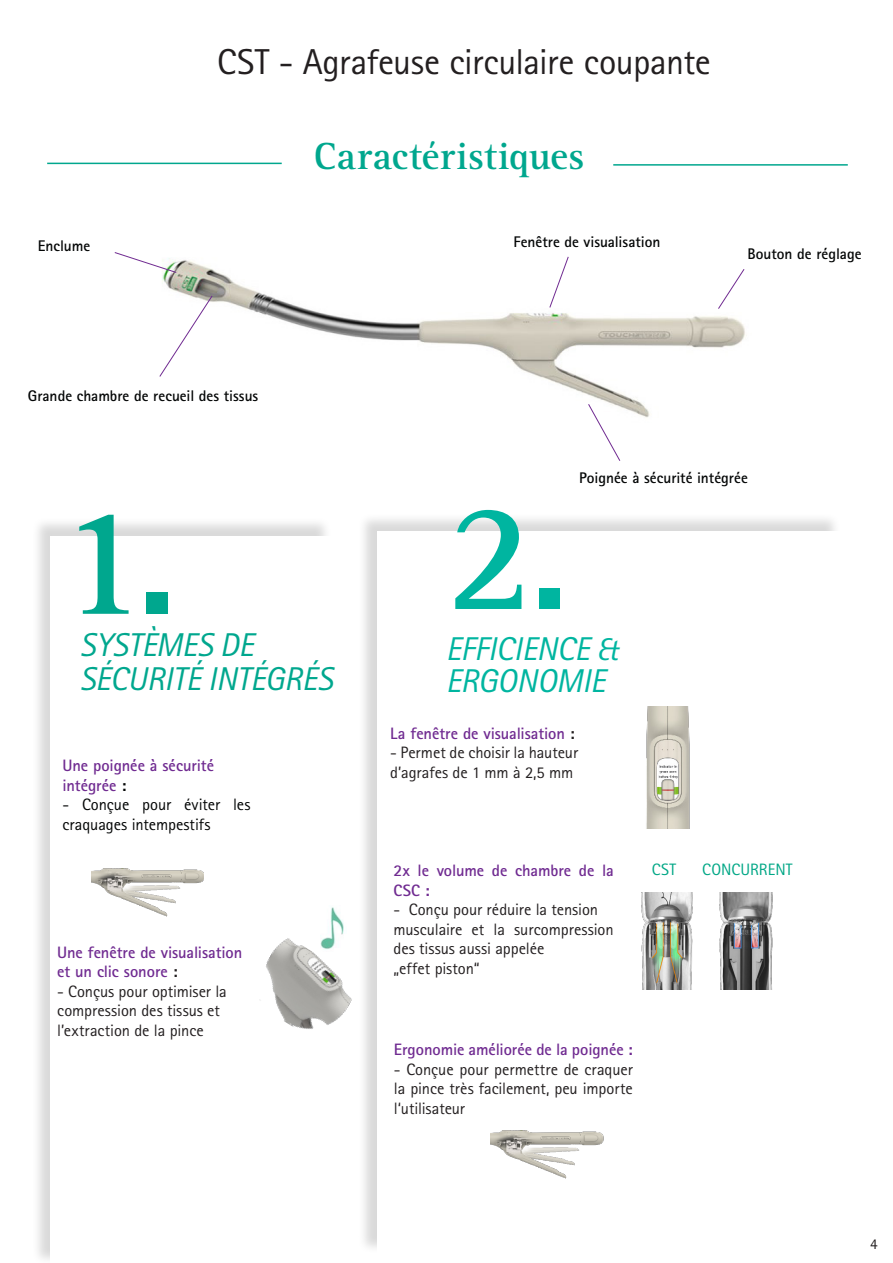
<style>
.page{position:relative;width:893px;height:1263px;background:#fff}
.page>*{position:absolute;margin:0;border:0;box-sizing:border-box;transform-origin:0 0}
.Bodytext__Box{font:700 159px "Rotis Serif Pro";color:#00a78e}
.Bodytext__Box-2{font:700 159px "Rotis Serif Pro";color:#00b5a0}
.Bodytext__Box-3{font:700 39px "Rotis Serif Pro";letter-spacing:.005em;color:#00a78e}
.Bodytext__Box-4{font:36px "Rotis Sans Serif Pro";letter-spacing:-.015em;color:#231f20}
.Bodytext__Box-5{font:italic 33px "Rotis Sans Serif Pro";letter-spacing:-.005em;color:#00a78e}
.Bodytext__Box-6{font:italic 33px/31.5px "Rotis Sans Serif Pro";letter-spacing:-.01em;color:#00b5a0}
.Bodytext__Box-7{font:16.5px/19.5px "Rotis Sans Serif Pro";letter-spacing:-.005em;color:#231f20}
.Bodytext__Box-8{font:700 16.5px/19.5px "Rotis Sans Serif Pro";letter-spacing:-.005em;color:#702b91}
.Bodytext__Box-9{font:16.5px/19.5px "Rotis Sans Serif Pro";letter-spacing:-.005em;color:#030505}
.Bodytext__Box-10{font:16.5px "Rotis Sans Serif Pro";color:#00a786}
.Bodytext__Box-11{font:700 15.45px "Rotis Sans Serif Pro";color:#030505}
.Bodytext__Box-12{font:15px "Rotis Sans Serif Pro";color:#231f20}
.s1{font-family:"Rotis Sans Serif Pro";font-weight:800}
.s2{color:#030505}
.s3{color:#231f20}
.s4{font-family:"Rotis Sans Serif Pro";font-weight:800;font-size:150px}
</style>
<div class="page">
<hr style="left:47px;top:163px;width:235px;height:1px;background:#00a78e">
<hr style="left:613px;top:164px;width:235px;height:2px;background:#00a78e">
<div style="left:31px;top:517px;width:301px;height:746px;background:#000;opacity:.15"></div>
<div style="left:51px;top:537px;width:282px;height:726px;background:#fff"></div>
<div style="left:358px;top:512px;width:483px;height:742px;background:#000;opacity:.15"></div>
<div style="left:377px;top:532px;width:465px;height:723px;background:#fff"></div>
<img style="left:91px;top:868px;width:113px;height:48px">
<img style="left:260px;top:930px;width:108px;height:119px">
<img style="left:646px;top:706px;width:44px;height:123px">
<img style="left:641px;top:893px;width:51px;height:97px">
<img style="left:162px;top:260px;width:583px;height:158px">
<svg style="left:114px;top:252px;width:63px;height:21px"></svg>
<svg style="left:159px;top:295px;width:54px;height:82px"></svg>
<svg style="left:549px;top:256px;width:20px;height:52px"></svg>
<svg style="left:587px;top:403px;width:34px;height:58px"></svg>
<svg style="left:717px;top:268px;width:28px;height:42px"></svg>
<img style="left:719px;top:893px;width:54px;height:97px">
<img style="left:320px;top:907px;width:26px;height:44px">
<img style="left:491px;top:1130px;width:112px;height:48px">
<p class="Bodytext__Box-11" style="left:38px;top:236px;width:54px">Enclume</p>
<p class="Bodytext__Box-4" style="left:217px;top:41px;width:495px">CST - Agrafeuse circulaire coupante</p>
<p class="Bodytext__Box-3" style="left:314px;top:132px;width:272px">Caractéristiques</p>
<p class="Bodytext__Box-11" style="left:513px;top:232px;width:148px">Fenêtre de visualisation</p>
<p class="Bodytext__Box-11" style="left:747px;top:244px;width:116px">Bouton de réglage</p>
<p class="Bodytext__Box-11" style="left:28px;top:386px;width:232px">Grande chambre de recueil des tissus</p>
<p class="Bodytext__Box" style="left:59px;top:463px;width:119px">1<span class="s1">.</span></p>
<p class="Bodytext__Box-5" style="left:80px;top:625px;width:175px">SYSTÈMES DE</p>
<p class="Bodytext__Box-5" style="left:80px;top:660px;width:255px">SÉCURITÉ INTÉGRÉS</p>
<p class="Bodytext__Box-8" style="left:62px;top:756px;width:153px">Une poignée à sécurité</p>
<p class="Bodytext__Box-8" style="left:62px;top:775px;width:65px">intégrée <span class="s2">:</span></p>
<p class="Bodytext__Box-9" style="left:62px;top:795px;width:189px">- Conçue pour éviter les craquages intempestifs</p>
<p class="Bodytext__Box-8" style="left:57px;top:942px;width:187px">Une fenêtre de visualisation</p>
<p class="Bodytext__Box-8" style="left:57px;top:961px;width:122px">et un clic sonore <span class="s3">:</span></p>
<p class="Bodytext__Box-7" style="left:57px;top:981px;width:171px">- Conçus pour optimiser la</p>
<p class="Bodytext__Box-7" style="left:57px;top:1001px;width:164px">compression des tissus et l’extraction de la pince</p>
<p class="Bodytext__Box-2" style="left:445px;top:458px;width:123px">2<span class="s4">.</span></p>
<p class="Bodytext__Box-11" style="left:579px;top:468px;width:170px">Poignée à sécurité intégrée</p>
<p class="Bodytext__Box-6" style="left:446px;top:634px;width:174px">EFFICIENCE &amp;<br>ERGONOMIE</p>
<p class="Bodytext__Box-8" style="left:390px;top:723px;width:186px">La fenêtre de visualisation <span class="s3">:</span></p>
<p class="Bodytext__Box-7" style="left:390px;top:743px;width:189px">- Permet de choisir la hauteur d’agrafes de 1 mm à 2,5 mm</p>
<p class="Bodytext__Box-8" style="left:393px;top:861px;width:222px">2x le volume de chambre de la<br>CSC :</p>
<p class="Bodytext__Box-7" style="left:393px;top:900px;width:206px">- Conçu pour réduire la tension</p>
<p class="Bodytext__Box-7" style="left:393px;top:920px;width:222px">musculaire et la surcompression des tissus aussi appelée</p>
<p class="Bodytext__Box-7" style="left:393px;top:959px;width:88px">„effet piston“</p>
<p class="Bodytext__Box-10" style="left:652px;top:860px;width:26px">CST</p>
<p class="Bodytext__Box-10" style="left:702px;top:859px;width:92px">CONCURRENT</p>
<p class="Bodytext__Box-8" style="left:394px;top:1039px;width:240px">Ergonomie améliorée de la poignée :</p>
<p class="Bodytext__Box-7" style="left:394px;top:1059px;width:240px;text-align:justify">- Conçue pour permettre de craquer la pince très facilement, peu importe l‘utilisateur</p>
<p class="Bodytext__Box-12" style="left:870px;top:1235px;width:9px">4</p>
</div>
